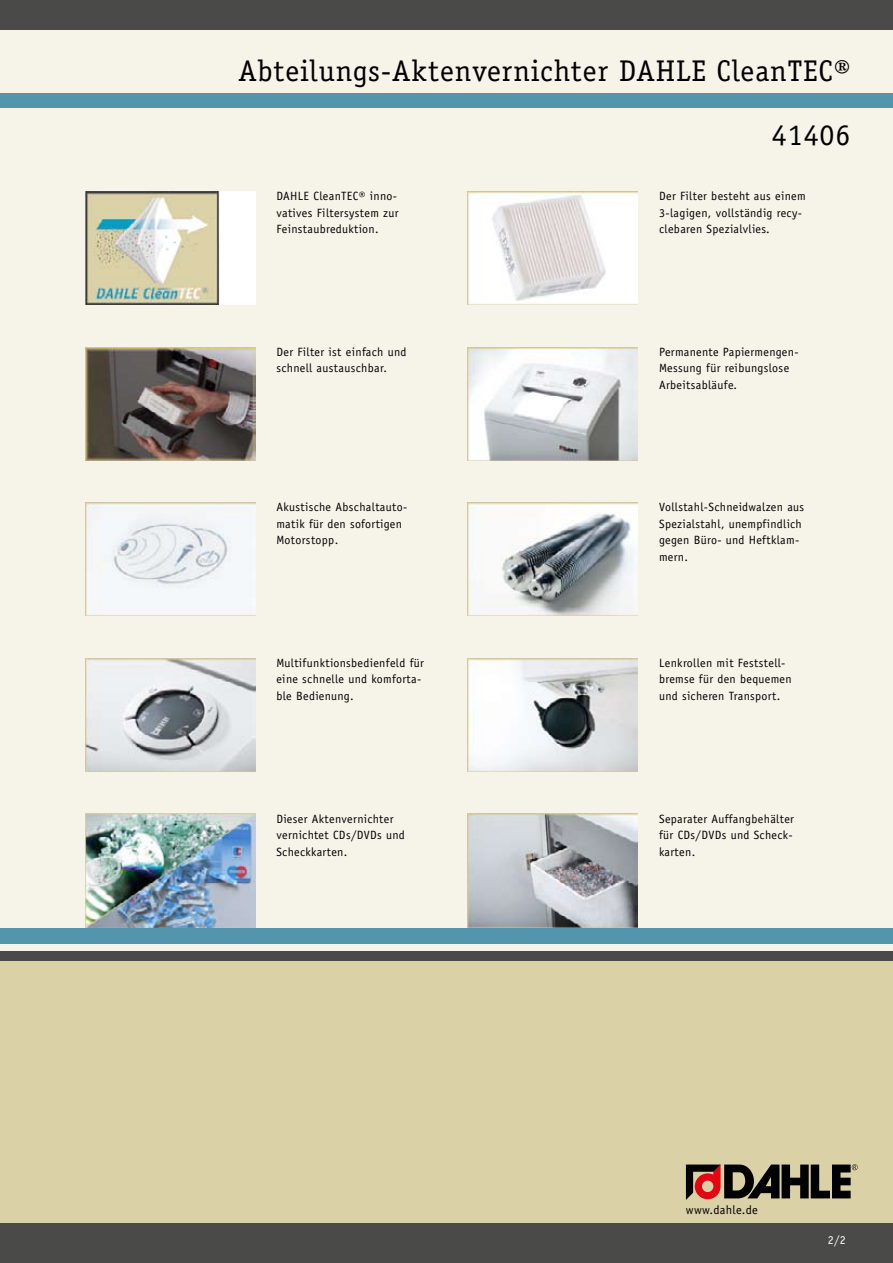
<style>
.page{position:relative;width:893px;height:1263px;background:#f6f3e9}
.page>*{position:absolute;margin:0;border:0;box-sizing:border-box;transform-origin:0 0}
.t1{font:30px "Officina Serif Std";letter-spacing:.03em;color:#000}
.t2{font:12.3px "Officina Sans Std";letter-spacing:.03em;color:#000}
.t3{font:12px/16.5px "Officina Sans Std";letter-spacing:.03em;color:#000}
.t4{font:12px "Officina Sans Std";color:#fff}
</style>
<div class="page">
<div style="left:0;top:0;width:893px;height:30px;background:#4a4a49"></div>
<div style="left:0;top:956px;width:893px;height:282px;background:#dbd1a6"></div>
<div style="left:0;top:1224px;width:893px;height:39px;background:#4a4a49"></div>
<div style="left:0;top:928px;width:893px;height:15px;background:#5295ad"></div>
<div style="left:0;top:951px;width:893px;height:9px;background:#4a4a49"></div>
<svg style="left:686px;top:1164px;width:172px;height:36px"></svg>
<div style="left:0;top:94px;width:893px;height:14px;background:#5295ad"></div>
<img style="left:85px;top:191px;width:170px;height:113px">
<img style="left:468px;top:191px;width:170px;height:113px">
<img style="left:85px;top:347px;width:170px;height:113px">
<img style="left:468px;top:347px;width:170px;height:113px">
<img style="left:85px;top:503px;width:170px;height:113px">
<img style="left:468px;top:503px;width:170px;height:113px">
<img style="left:85px;top:658px;width:170px;height:113px">
<img style="left:468px;top:658px;width:170px;height:113px">
<img style="left:85px;top:814px;width:170px;height:113px">
<img style="left:468px;top:814px;width:170px;height:113px">
<h1 class="t1" style="left:238px;top:53px;width:613px">Abteilungs-Aktenvernichter DAHLE CleanTEC®</h1>
<h1 class="t1" style="left:772px;top:117px;width:80px">41406</h1>
<p class="t3" style="left:276px;top:188px;width:124px">DAHLE CleanTEC® inno&shy;vatives Filtersystem zur<br>Feinstaubreduktion.</p>
<p class="t3" style="left:659px;top:188px;width:148px">Der Filter besteht aus einem<br>3-lagigen, vollständig recy&shy;clebaren Spezialvlies.</p>
<p class="t3" style="left:276px;top:343px;width:132px">Der Filter ist einfach und schnell austauschbar.</p>
<p class="t3" style="left:659px;top:343px;width:141px">Permanente Papiermengen-<br>Messung für reibungslose<br>Arbeitsabläufe.</p>
<p class="t3" style="left:276px;top:499px;width:132px">Akustische Abschaltauto&shy;matik für den sofortigen<br>Motorstopp.</p>
<p class="t3" style="left:659px;top:499px;width:147px">Vollstahl-Schneidwalzen aus<br>Spezialstahl, unempfindlich gegen Büro- und Heftklam&shy;mern.</p>
<p class="t3" style="left:276px;top:655px;width:149px">Multifunktionsbedienfeld für eine schnelle und komforta&shy;ble Bedienung.</p>
<p class="t3" style="left:659px;top:655px;width:134px">Lenkrollen mit Feststell&shy;bremse für den bequemen und sicheren Transport.</p>
<p class="t3" style="left:276px;top:810px;width:130px">Dieser Aktenvernichter vernichtet CDs/DVDs und<br>Scheckkarten.</p>
<p class="t3" style="left:659px;top:810px;width:136px;text-align:justify">Separater Auffangbehälter für CDs/DVDs und Scheck&shy;karten.</p>
<p class="t2" style="left:686px;top:1203px;width:73px">www.dahle.de</p>
<p class="t4" style="left:828px;top:1233px;width:20px">2/2</p>
</div>
